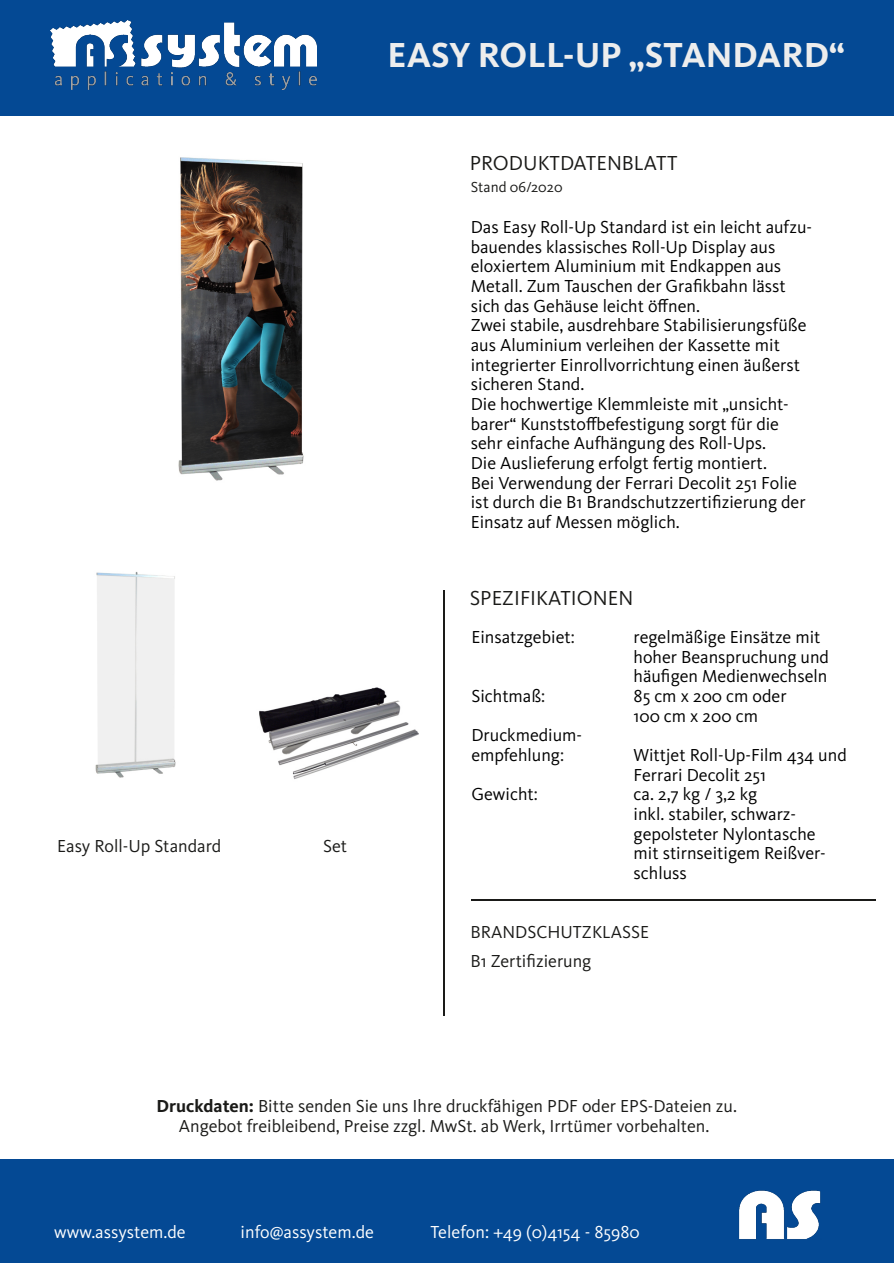
<style>
.page{position:relative;width:894px;height:1263px;background:#fff}
.page>*{position:absolute;margin:0;border:0;box-sizing:border-box;transform-origin:0 0}
.t1{font:700 36px "Kievit Pro";color:#ededed}
.t2{font:21px "Kievit Pro";color:#1a1a18}
.t3{font:18px/19.6px "Kievit Pro";color:#000}
.t4{font:18px/19.5px "Kievit Pro";color:#1a1a18;text-align:center}
.t5{font:18px "Kievit Pro";color:#fff}
.t6{font:15px "Kievit Pro";color:#1a1a18}
.s1{color:#1a1a18}
.s2{font-weight:700}
</style>
<div class="page">
<div style="left:0;top:1159px;width:893px;height:104px;background:#044994"></div>
<div style="left:0;top:0;width:893px;height:115px;background:#044994"></div>
<img style="left:739px;top:1190px;width:82px;height:50px">
<hr style="left:471px;top:900px;width:404px;height:1px;background:#1a1a18">
<hr style="left:443px;top:590px;width:1px;height:425px;background:#1a1a18">
<img style="left:51px;top:20px;width:265px;height:69px">
<img style="left:95px;top:572px;width:81px;height:206px">
<img style="left:259px;top:687px;width:160px;height:92px">
<img style="left:178px;top:157px;width:126px;height:324px">
<h1 class="t1" style="left:387px;top:40px;width:458px">EASY ROLL-UP „STANDARD“</h1>
<p class="t2" style="left:469px;top:154px;width:209px">PRODUKTDATENBLATT</p>
<p class="t6" style="left:470px;top:181px;width:93px">Stand 06/2020</p>
<p class="t3" style="left:470px;top:219px;width:342px">Das Easy Roll-Up Standard ist ein leicht aufzu&shy;bauendes klassisches Roll-Up Display aus eloxiertem Aluminium mit Endkappen aus Metall. Zum Tauschen der Grafikbahn lässt sich das Gehäuse leicht öffnen.<br>Zwei stabile, ausdrehbare Stabilisierungsfüße aus Aluminium verleihen der Kassette mit integrierter Einrollvorrichtung einen äußerst sicheren Stand.<br>Die hochwertige Klemmleiste mit „unsicht&shy;barer“ Kunststoffbefestigung sorgt für die sehr einfache Aufhängung des Roll-Ups.<br>Die Auslieferung erfolgt fertig montiert.<br>Bei Verwendung der Ferrari Decolit 251 Folie ist durch die B1 Brandschutzzertifizierung der Einsatz auf Messen möglich.</p>
<p class="t2" style="left:469px;top:589px;width:165px">SPEZIFIKATIONEN</p>
<p class="t4" style="left:57px;top:837px;width:166px">Easy Roll-Up Standard</p>
<p class="t4" style="left:323px;top:837px;width:26px">Set</p>
<p class="t3" style="left:471px;top:628px;width:105px">Einsatzgebiet<span class="s1">:</span></p>
<p class="t3" style="left:633px;top:628px;width:197px">regelmäßige Einsätze mit hoher Beanspruchung und häufigen Medienwechseln</p>
<p class="t3" style="left:471px;top:687px;width:75px">Sichtmaß<span class="s1">:</span></p>
<p class="t3" style="left:633px;top:687px;width:154px">85 cm x 200 cm oder<br>100 cm x 200 cm</p>
<p class="t3" style="left:471px;top:727px;width:112px">Druckmedium&shy;empfehlung<span class="s1">:</span></p>
<p class="t3" style="left:633px;top:746px;width:215px">Wittjet Roll-Up-Film 434 und<br>Ferrari Decolit 251</p>
<p class="t3" style="left:471px;top:786px;width:68px">Gewicht<span class="s1">:</span></p>
<p class="t3" style="left:633px;top:786px;width:193px">ca. 2,7 kg / 3,2 kg<br>inkl. stabiler, schwarz&shy;gepolsteter Nylontasche mit stirnseitigem Reißver&shy;schluss</p>
<p class="t4" style="left:470px;top:918px;width:180px;line-height:29.5px;text-align:left">BRANDSCHUTZKLASSE<br>B1 Zertifizierung</p>
<p class="t4" style="left:156px;top:1098px;width:581px"><span class="s2">Druckdaten:</span> Bitte senden Sie uns Ihre druckfähigen PDF oder EPS-Dateien zu.<br>Angebot freibleibend, Preise zzgl. MwSt. ab Werk, Irrtümer vorbehalten.</p>
<p class="t5" style="left:54px;top:1224px;width:133px">www.assystem.de</p>
<p class="t5" style="left:240px;top:1224px;width:135px">info@assystem.de</p>
<p class="t5" style="left:430px;top:1224px;width:211px">Telefon: +49 (0)4154 - 85980</p>
</div>
